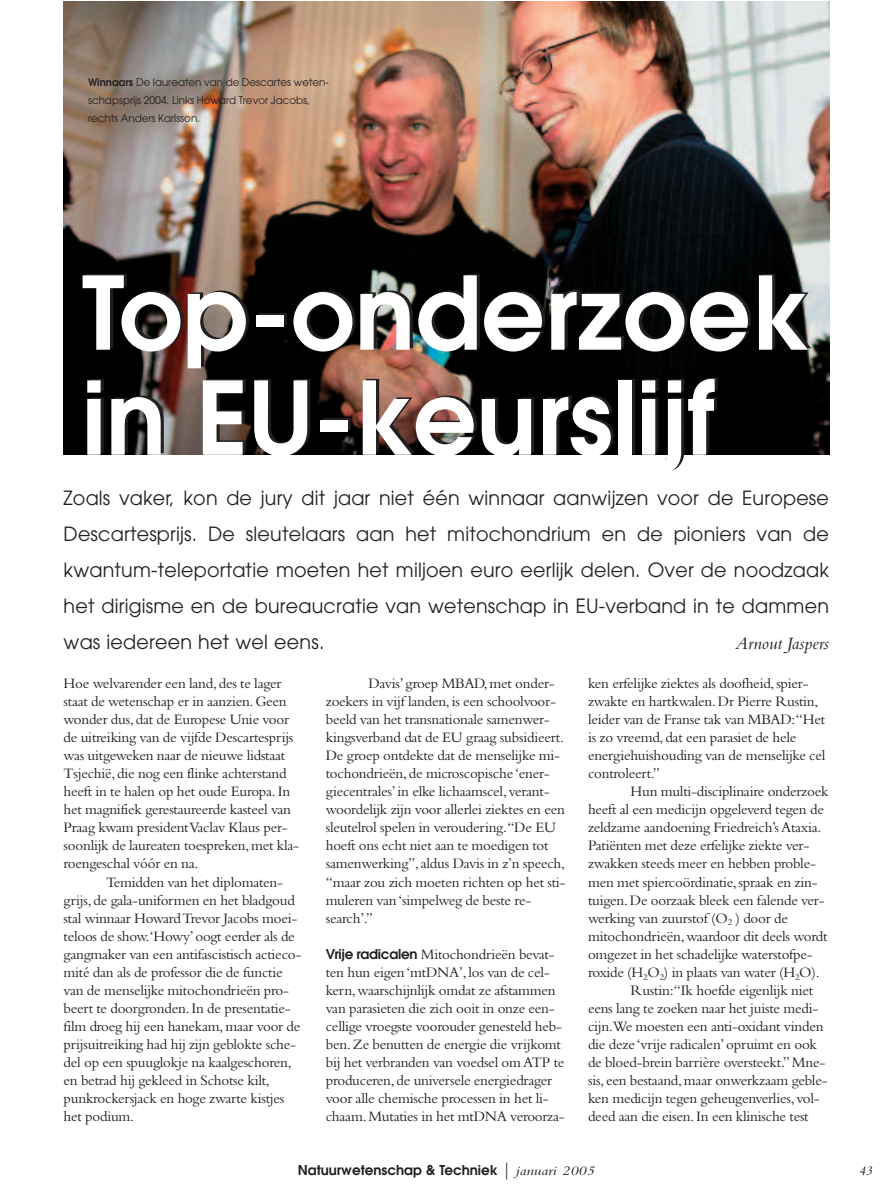
<style>
.page{position:relative;width:893px;height:1191px;background:#fff}
.page>*{position:absolute;margin:0;border:0;box-sizing:border-box;transform-origin:0 0}
.t1{font:600 100.5px/105px "Avant Garde";color:#fff}
.t2{font:19.5px/36px "Avant Garde";letter-spacing:.01em;color:#231f20;text-align:justify}
.t3{font:italic 18px "Bembo";color:#231f20}
.t4{font:15px/18px "Bembo";letter-spacing:-.015em;color:#231f20}
.t5{font:600 13.5px "Avant Garde";color:#231f20}
.t6{font:italic 13.5px "Bembo";color:#231f20}
.t7{font:10.5px/18px "Avant Garde";color:#231f20}
.s1{font-weight:600}
.s2{font-family:"Avant Garde";font-weight:600;font-size:13.5px}
.s3{font-family:"Bembo";font-weight:400;font-size:19.5px}
.s4{font-family:"Bembo";font-weight:400;font-style:italic}
</style>
<div class="page">
<img style="left:64px;top:1px;width:765px;height:453px">
<p class="t7" style="left:88px;top:74px;width:242px"><span class="s1">Winnaars</span> De laureaten van de Descartes weten&shy;schapsprijs 2004. Links Howard Trevor Jacobs, rechts Anders Karlsson.</p>
<h1 class="t1" style="left:82px;top:269px;width:728px">Top-onderzoek in EU-keurslijf</h1>
<p class="t2" style="left:64px;top:481px;width:767px">Zoals vaker, kon de jury dit jaar niet één winnaar aanwijzen voor de Europese Descartesprijs. De sleutelaars aan het mitochondrium en de pioniers van de kwantum-teleportatie moeten het miljoen euro eerlijk delen. Over de noodzaak het dirigisme en de bureaucratie van wetenschap in EU-verband in te dammen was iedereen het wel eens.</p>
<p class="t3" style="left:736px;top:636px;width:95px">Arnout Jaspers</p>
<p class="t4" style="left:64px;top:676px;width:237px">Hoe welvarender een land,des te lager staat de wetenschap er in aanzien.Geen wonder dus,dat de Europese Unie voor de uitreiking van de vijfde Descartesprijs was uitgeweken naar de nieuwe lidstaat Tsjechië,die nog een flinke achterstand heeft in te halen op het oude Europa.In het magnifiek gerestaureerde kasteel van Praag kwam president Vaclav Klaus per&shy;soonlijk de laureaten toespreken,met kla&shy;roengeschal vóór en na.</p>
<p class="t4" style="left:64px;top:874px;width:239px;text-indent:43px">Temidden van het diplomaten&shy;grijs,de gala-uniformen en het bladgoud stal winnaar Howard Trevor Jacobs moei&shy;teloos de show.‘Howy’oogt eerder als de gangmaker van een antifascistisch actieco&shy;mité dan als de professor die de functie van de menselijke mitochondrieën pro&shy;beert te doorgronden.In de presentatie&shy;film droeg hij een hanekam,maar voor de prijsuitreiking had hij zijn geblokte sche&shy;del op een spuuglokje na kaalgeschoren, en betrad hij gekleed in Schotse kilt, punkrockersjack en hoge zwarte kistjes het podium.</p>
<p class="t4" style="left:326px;top:676px;width:241px;text-indent:43px">Davis’groep MBAD,met onder&shy;zoekers in vijf landen,is een schoolvoor&shy;beeld van het transnationale samenwer&shy;kingsverband dat de EU graag subsidieert.<br>De groep ontdekte dat de menselijke mi&shy;tochondrieën,de microscopische ‘ener&shy;giecentrales’in elke lichaamscel,verant&shy;woordelijk zijn voor allerlei ziektes en een sleutelrol spelen in veroudering.“De EU hoeft ons echt niet aan te moedigen tot samenwerking”,aldus Davis in z’n speech, “maar zou zich moeten richten op het sti&shy;muleren van ‘simpelweg de beste re&shy;search’.”</p>
<p class="t4" style="left:326px;top:946px;width:240px"><span class="s2">Vrije radicalen</span> Mitochondrieën bevat&shy;ten hun eigen ‘mtDNA’,los van de cel&shy;kern,waarschijnlijk omdat ze afstammen van parasieten die zich ooit in onze een&shy;cellige vroegste voorouder genesteld heb&shy;ben.Ze benutten de energie die vrijkomt bij het verbranden van voedsel om ATP te produceren,de universele energiedrager voor alle chemische processen in het li&shy;chaam.Mutaties in het mtDNA veroorza-</p>
<p class="t4" style="left:588px;top:676px;width:239px">ken erfelijke ziektes als doofheid,spier&shy;zwakte en hartkwalen.Dr Pierre Rustin, leider van de Franse tak van MBAD:“Het is zo vreemd,dat een parasiet de hele energiehuishouding van de menselijke cel controleert.”</p>
<p class="t4" style="left:631px;top:784px;width:200px">Hun multi-disciplinaire onderzoek</p>
<p class="t4" style="left:588px;top:802px;width:237px">heeft al een medicijn opgeleverd tegen de</p>
<p class="t4" style="left:588px;top:820px;width:235px">zeldzame aandoening Friedreich’s Ataxia.</p>
<p class="t4" style="left:588px;top:838px;width:223px">Patiënten met deze erfelijke ziekte ver-</p>
<p class="t4" style="left:588px;top:856px;width:229px">zwakken steeds meer en hebben proble-</p>
<p class="t4" style="left:588px;top:874px;width:231px">men met spiercoördinatie,spraak en zin-</p>
<p class="t4" style="left:588px;top:892px;width:238px">tuigen.De oorzaak bleek een falende ver-</p>
<p class="t4" style="left:588px;top:910px;width:201px">werking van zuurstof (O<sub>2</sub> ) door de</p>
<p class="t4" style="left:588px;top:928px;width:241px">mitochondrieën,waardoor dit deels wordt</p>
<p class="t4" style="left:588px;top:946px;width:226px">omgezet in het schadelijke waterstofpe-</p>
<p class="t4" style="left:588px;top:964px;width:233px">roxide (H<sub>2</sub>O<sub>2</sub>) in plaats van water (H<sub>2</sub>O).</p>
<p class="t4" style="left:631px;top:982px;width:184px">Rustin:“Ik hoefde eigenlijk niet</p>
<p class="t4" style="left:588px;top:1000px;width:232px">eens lang te zoeken naar het juiste medi-</p>
<p class="t4" style="left:588px;top:1018px;width:237px">cijn.We moesten een anti-oxidant vinden</p>
<p class="t4" style="left:588px;top:1036px;width:231px">die deze ‘vrije radicalen’opruimt en ook</p>
<p class="t4" style="left:588px;top:1054px;width:239px">de bloed-brein barrière oversteekt.”Mne-</p>
<p class="t4" style="left:588px;top:1072px;width:241px">sis,een bestaand,maar onwerkzaam geble-</p>
<p class="t4" style="left:588px;top:1090px;width:233px">ken medicijn tegen geheugenverlies,vol-</p>
<p class="t4" style="left:588px;top:1108px;width:222px">deed aan die eisen.In een klinische test</p>
<p class="t5" style="left:298px;top:1164px;width:298px">Natuurwetenschap &amp; Techniek <span class="s3">|</span> <span class="s4">januari 2005</span></p>
<p class="t6" style="left:859px;top:1165px;width:15px">43</p>
</div>
